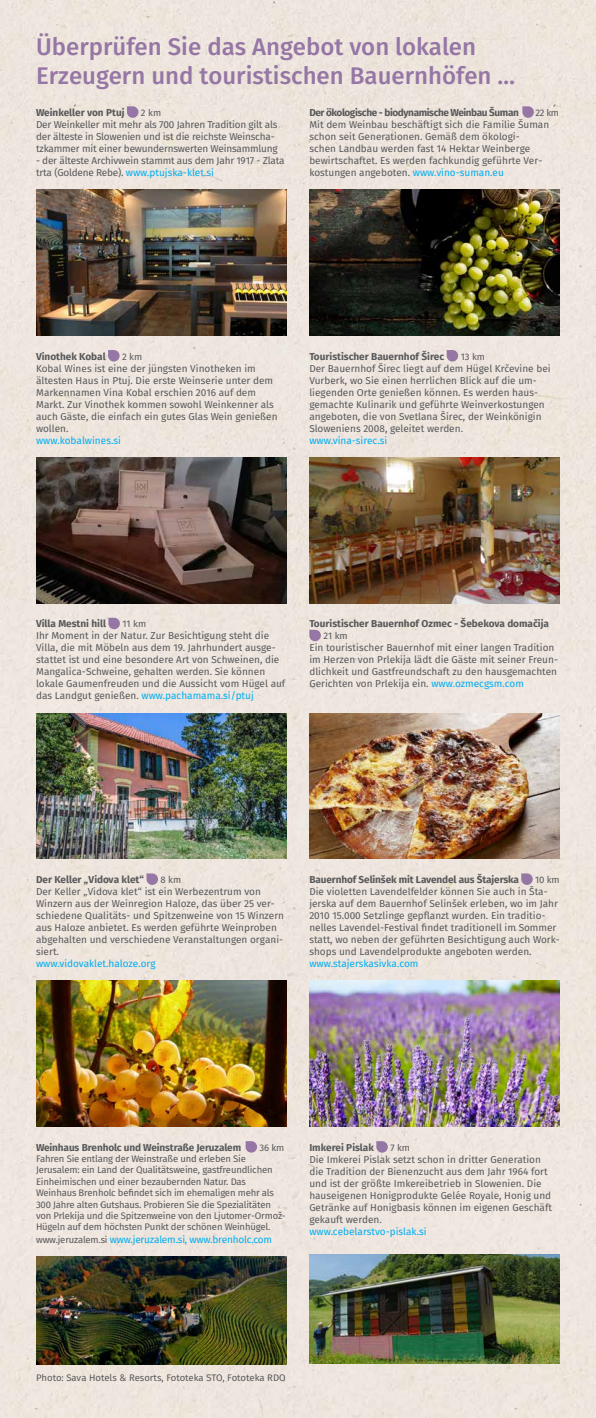
<style>
.page{position:relative;width:596px;height:1418px;background:#fff}
.page>*{position:absolute;margin:0;border:0;box-sizing:border-box;transform-origin:0 0}
.t1{font:500 24px/28.8px "Fira Sans";color:#9576a5}
.t2{font:10px/12px "Fira Sans";color:#58595b}
.t3{font:700 10px "Fira Sans";letter-spacing:-.01em;color:#58595b}
.t4{font:10px/12px "Fira Sans";letter-spacing:-.02em;color:#58595b}
.t5{font:10px "Fira Sans";color:#00aeef}
.t6{font:10px "Fira Sans";letter-spacing:-.02em;color:#00aeef}
.t7{font:700 10px "Fira Sans";letter-spacing:-.04em;color:#58595b}
.t8{font:9.5px/11.4px "Fira Sans";letter-spacing:-.02em;color:#58595b}
.t9{font:9.5px "Fira Sans";color:#58595b}
.s1{color:#00aeef}
.s2{font-size:9.5px;color:#58595b}
</style>
<div class="page">
<div style="left:0;top:0;width:595px;height:1417px;background:#eee5de"></div>
<svg style="left:127px;top:106px;width:11px;height:12px"></svg>
<img style="left:36px;top:190px;width:250px;height:145px">
<svg style="left:108px;top:350px;width:11px;height:11px"></svg>
<img style="left:36px;top:457px;width:250px;height:146px">
<svg style="left:108px;top:617px;width:12px;height:12px"></svg>
<img style="left:36px;top:713px;width:250px;height:146px">
<svg style="left:146px;top:873px;width:12px;height:12px"></svg>
<img style="left:36px;top:981px;width:250px;height:145px">
<svg style="left:245px;top:1141px;width:12px;height:11px"></svg>
<img style="left:36px;top:1256px;width:250px;height:107px">
<svg style="left:522px;top:106px;width:11px;height:12px"></svg>
<img style="left:309px;top:190px;width:250px;height:145px">
<svg style="left:446px;top:350px;width:12px;height:11px"></svg>
<img style="left:309px;top:457px;width:250px;height:146px">
<svg style="left:309px;top:629px;width:11px;height:12px"></svg>
<img style="left:309px;top:713px;width:250px;height:146px">
<svg style="left:521px;top:873px;width:11px;height:12px"></svg>
<img style="left:309px;top:981px;width:250px;height:145px">
<svg style="left:376px;top:1141px;width:11px;height:11px"></svg>
<img style="left:309px;top:1254px;width:250px;height:109px">
<h1 class="t1" style="left:36px;top:34px;width:480px">Überprüfen Sie das Angebot von lokalen<br>Erzeugern und touristischen Bauernhöfen …</h1>
<p class="t3" style="left:36px;top:105px;width:90px">Weinkeller von Ptuj</p>
<p class="t8" style="left:141px;top:107px;width:22px">2 km</p>
<p class="t4" style="left:36px;top:119px;width:243px">Der Weinkeller mit mehr als 700 Jahren Tradition gilt als der älteste in Slowenien und ist die reichste Weinscha&shy;tzkammer mit einer bewundernswerten Weinsammlung</p>
<p class="t4" style="left:36px;top:155px;width:250px">- der älteste Archivwein stammt aus dem Jahr 1917 - Zlata trta (Goldene Rebe). <span class="s1">www.ptujska-klet.si</span></p>
<p class="t7" style="left:309px;top:105px;width:211px">Der ökologische - biodynamische Weinbau Šuman</p>
<p class="t8" style="left:535px;top:107px;width:25px">22 km</p>
<p class="t2" style="left:309px;top:119px;width:241px">Mit dem Weinbau beschäftigt sich die Familie Šuman schon seit Generationen. Gemäß dem ökologi-<br>schen Landbau werden fast 14 Hektar Weinberge bewirtschaftet. Es werden fachkundig geführte Ver&shy;kostungen angeboten. <span class="s1">www.vino-suman.eu</span></p>
<p class="t3" style="left:36px;top:349px;width:71px">Vinothek Kobal</p>
<p class="t8" style="left:122px;top:351px;width:22px">2 km</p>
<p class="t2" style="left:36px;top:363px;width:243px">Kobal Wines ist eine der jüngsten Vinotheken im ältesten Haus in Ptuj. Die erste Weinserie unter dem Markennamen Vina Kobal erschien 2016 auf dem Markt. Zur Vinothek kommen sowohl Weinkenner als auch Gäste, die einfach ein gutes Glas Wein genießen wollen.</p>
<p class="t5" style="left:36px;top:433px;width:86px">www.kobalwines.si</p>
<p class="t3" style="left:309px;top:349px;width:136px">Touristischer Bauernhof Širec</p>
<p class="t8" style="left:460px;top:351px;width:26px">13 km</p>
<p class="t2" style="left:309px;top:363px;width:243px">Der Bauernhof Širec liegt auf dem Hügel Krčevine bei Vurberk, wo Sie einen herrlichen Blick auf die um&shy;liegenden Orte genießen können. Es werden haus&shy;gemachte Kulinarik und geführte Weinverkostungen angeboten, die von Svetlana Širec, der Weinkönigin Sloweniens 2008, geleitet werden.</p>
<p class="t5" style="left:309px;top:433px;width:79px">www.vina-sirec.si</p>
<p class="t3" style="left:36px;top:616px;width:71px">Villa Mestni hill</p>
<p class="t8" style="left:122px;top:619px;width:25px">11 km</p>
<p class="t2" style="left:36px;top:630px;width:250px">Ihr Moment in der Natur. Zur Besichtigung steht die Villa, die mit Möbeln aus dem 19. Jahrhundert ausge&shy;stattet ist und eine besondere Art von Schweinen, die Mangalica-Schweine, gehalten werden. Sie können lokale Gaumenfreuden und die Aussicht vom Hügel auf das Landgut genießen. <span class="s1">www.pachamama.si/ptuj</span></p>
<p class="t3" style="left:309px;top:616px;width:241px">Touristischer Bauernhof Ozmec - Šebekova domačija</p>
<p class="t8" style="left:323px;top:631px;width:26px">21 km</p>
<p class="t2" style="left:309px;top:642px;width:250px">Ein touristischer Bauernhof mit einer langen Tradition im Herzen von Prlekija lädt die Gäste mit seiner Freun&shy;dlichkeit und Gastfreundschaft zu den hausgemachten Gerichten von Prlekija ein. <span class="s1">www.ozmecgsm.com</span></p>
<p class="t3" style="left:36px;top:872px;width:109px">Der Keller „Vidova klet“</p>
<p class="t8" style="left:160px;top:874px;width:22px">8 km</p>
<p class="t2" style="left:36px;top:886px;width:249px">Der Keller „Vidova klet“ ist ein Werbezentrum von Winzern aus der Weinregion Haloze, das über 25 ver&shy;schiedene Qualitäts- und Spitzenweine von 15 Winzern aus Haloze anbietet. Es werden geführte Weinproben abgehalten und verschiedene Veranstaltungen organi&shy;siert.</p>
<p class="t5" style="left:36px;top:956px;width:121px">www.vidovaklet.haloze.org</p>
<p class="t3" style="left:309px;top:872px;width:211px">Bauernhof Selinšek mit Lavendel aus Štajerska</p>
<p class="t8" style="left:534px;top:874px;width:26px">10 km</p>
<p class="t2" style="left:309px;top:886px;width:252px">Die violetten Lavendelfelder können Sie auch in Šta&shy;jerska auf dem Bauernhof Selinšek erleben, wo im Jahr 2010 15.000 Setzlinge gepflanzt wurden. Ein traditio&shy;nelles Lavendel-Festival findet traditionell im Sommer statt, wo neben der geführten Besichtigung auch Work&shy;shops und Lavendelprodukte angeboten werden.</p>
<p class="t5" style="left:309px;top:956px;width:110px">www.stajerskasivka.com</p>
<p class="t3" style="left:36px;top:1140px;width:206px">Weinhaus Brenholc und Weinstraße Jeruzalem</p>
<p class="t8" style="left:259px;top:1142px;width:26px">36 km</p>
<p class="t8" style="left:36px;top:1153px;width:251px">Fahren Sie entlang der Weinstraße und erleben Sie Jerusalem: ein Land der Qualitätsweine, gastfreundlichen Einheimischen und einer bezaubernden Natur. Das Weinhaus Brenholc befindet sich im ehemaligen mehr als 300 Jahre alten Gutshaus. Probieren Sie die Spezialitäten von Prlekija und die Spitzenweine von den Ljutomer-Ormož-Hügeln auf dem höchsten Punkt der schönen Weinhügel.</p>
<p class="t6" style="left:36px;top:1231px;width:237px"><span class="s2">www.jeruzalem.si</span> www.jeruzalem.si, www.brenholc.com</p>
<p class="t3" style="left:309px;top:1140px;width:66px">Imkerei Pislak</p>
<p class="t8" style="left:390px;top:1142px;width:21px">7 km</p>
<p class="t2" style="left:309px;top:1153px;width:244px">Die Imkerei Pislak setzt schon in dritter Generation die Tradition der Bienenzucht aus dem Jahr 1964 fort und ist der größte Imkereibetrieb in Slowenien. Die hauseigenen Honigprodukte Gelée Royale, Honig und Getränke auf Honigbasis können im eigenen Geschäft gekauft werden.</p>
<p class="t5" style="left:309px;top:1224px;width:119px">www.cebelarstvo-pislak.si</p>
<p class="t9" style="left:36px;top:1371px;width:251px">Photo: Sava Hotels &amp; Resorts, Fototeka STO, Fototeka RDO</p>
</div>
